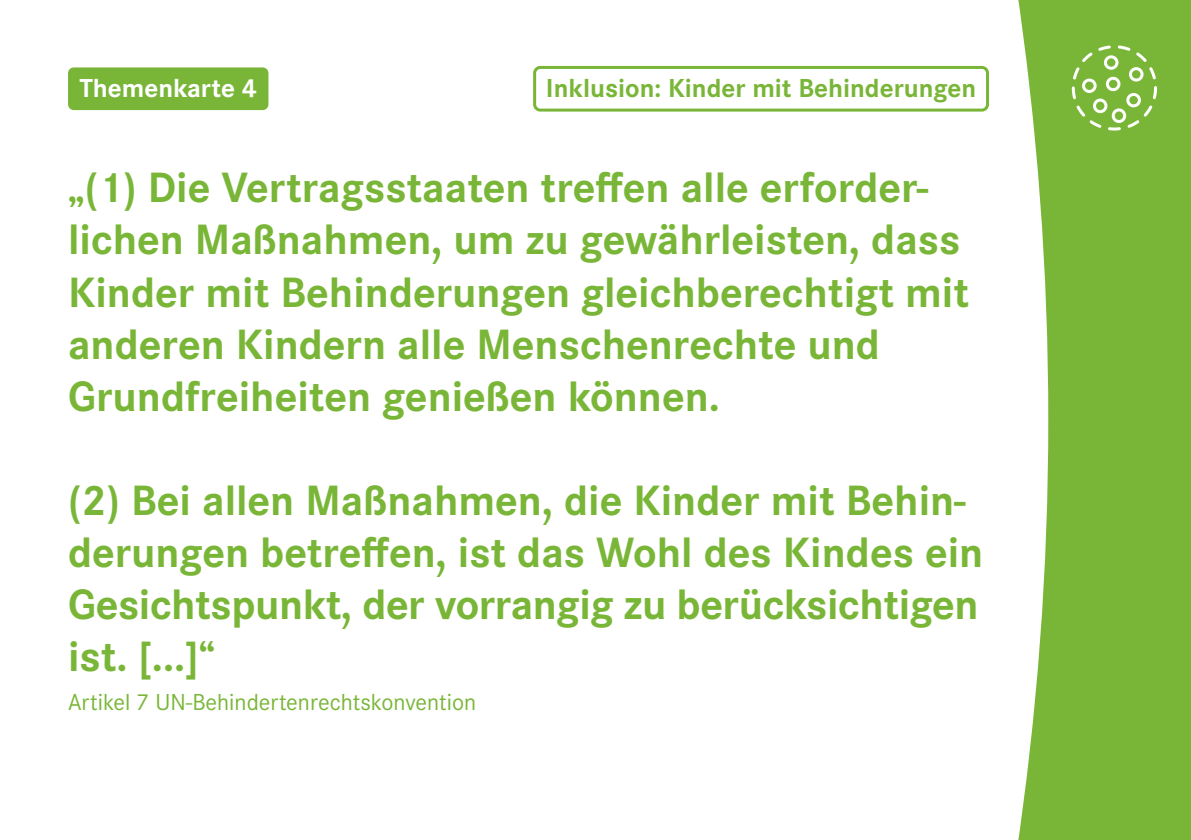
<style>
.page{position:relative;width:1191px;height:840px;background:#fff}
.page>*{position:absolute;margin:0;border:0;box-sizing:border-box;transform-origin:0 0}
.t1{font:700 44px/52px "Corporate S Pro";color:#79b638}
.P_-_Nummer_Kopfzeile_POSITIV{font:700 27px "Corporate S";color:#79b638}
.P_-_Nummer_Kopfzeile_POSITIV-2{font:700 27px "Corporate S";color:#fff}
.t2{font:24px "Corporate S Pro";color:#79b638}
</style>
<div class="page">
<svg style="left:1018px;top:0;width:173px;height:839px;background:#89be4f"></svg>
<div style="left:1071px;top:45px;width:86px;height:85px;border:3px dashed #fff;border-radius:50%"></div>
<div style="left:1082px;top:78px;width:14px;height:15px;border:3px solid #fff;border-radius:50%"></div>
<div style="left:1104px;top:55px;width:14px;height:15px;border:3px solid #fff;border-radius:50%"></div>
<div style="left:1111px;top:108px;width:15px;height:15px;border:3px solid #fff;border-radius:50%"></div>
<div style="left:1093px;top:98px;width:14px;height:15px;border:3px solid #fff;border-radius:50%"></div>
<div style="left:1105px;top:77px;width:15px;height:14px;border:3px solid #fff;border-radius:50%"></div>
<div style="left:1126px;top:93px;width:15px;height:14px;border:3px solid #fff;border-radius:50%"></div>
<div style="left:1129px;top:67px;width:14px;height:14px;border:3px solid #fff;border-radius:50%"></div>
<div style="left:533px;top:66px;width:456px;height:45px;border:3px solid #79b638;border-radius:6px"></div>
<div style="left:68px;top:67px;width:200px;height:43px;background:#79b638;border-radius:6px"></div>
<h1 class="P_-_Nummer_Kopfzeile_POSITIV-2" style="left:79px;top:69px;width:179px">Themenkarte 4</h1>
<h1 class="P_-_Nummer_Kopfzeile_POSITIV" style="left:546px;top:69px;width:432px">Inklusion: Kinder mit Behinderungen</h1>
<p class="t1" style="left:68px;top:158px;width:902px">„(1) Die Vertragsstaaten treffen alle erforder&shy;lichen Maßnahmen, um zu gewährleisten, dass Kinder mit Behinderungen gleichberechtigt mit anderen Kindern alle Menschenrechte und Grundfreiheiten genießen können.</p>
<p class="t1" style="left:68px;top:470px;width:916px">(2) Bei allen Maßnahmen, die Kinder mit Behin&shy;derungen betreffen, ist das Wohl des Kindes ein Gesichtspunkt, der vorrangig zu berücksichtigen ist. [...]“</p>
<p class="t2" style="left:68px;top:684px;width:410px">Artikel 7 UN-Behindertenrechtskonvention</p>
</div>
